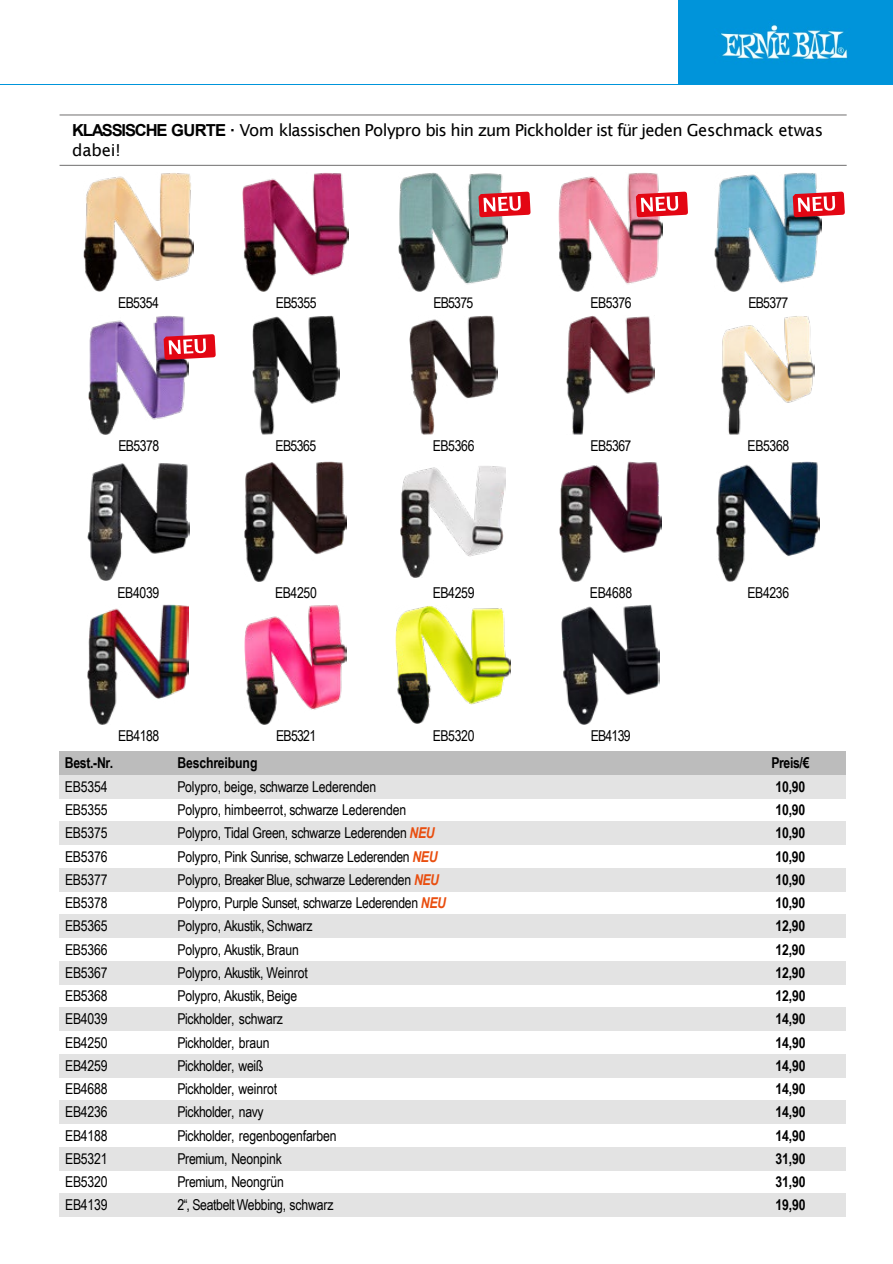
<style>
.page{position:relative;width:893px;height:1264px;background:#fff}
.page>*{position:absolute;margin:0;border:0;box-sizing:border-box;transform-origin:0 0}
.t1{font:16.5px/20px "Lucida Sans";letter-spacing:-.04em;color:#000}
.t2{font:15px "Arial Narrow";letter-spacing:-.02em;color:#000}
.t3{font:700 15px "Arial Narrow";letter-spacing:-.01em;color:#000}
.s1{font-family:"Arial";font-weight:700}
.s2{font-weight:700;font-style:italic;color:#e94e0f}
</style>
<div class="page">
<img style="left:678px;top:0;width:214px;height:84px">
<hr style="left:0;top:84px;width:892px;height:1px;background:#0095db">
<hr style="left:60px;top:115px;width:786px;height:1px;background:#706f6f">
<hr style="left:60px;top:165px;width:786px;height:1px;background:#706f6f">
<img style="left:83px;top:173px;width:110px;height:119px">
<img style="left:242px;top:173px;width:107px;height:119px">
<img style="left:398px;top:172px;width:109px;height:120px">
<img style="left:558px;top:173px;width:104px;height:119px">
<img style="left:714px;top:172px;width:107px;height:120px">
<img style="left:87px;top:463px;width:102px;height:117px">
<img style="left:245px;top:462px;width:102px;height:119px">
<img style="left:400px;top:466px;width:105px;height:112px">
<img style="left:559px;top:462px;width:103px;height:119px">
<img style="left:716px;top:462px;width:103px;height:119px">
<img style="left:88px;top:316px;width:100px;height:118px">
<img style="left:252px;top:315px;width:87px;height:119px">
<img style="left:409px;top:315px;width:88px;height:119px">
<img style="left:566px;top:315px;width:89px;height:119px">
<img style="left:721px;top:316px;width:93px;height:118px">
<img style="left:88px;top:605px;width:101px;height:119px">
<img style="left:244px;top:605px;width:103px;height:119px">
<img style="left:396px;top:605px;width:114px;height:118px">
<img style="left:561px;top:605px;width:98px;height:119px">
<svg style="left:478px;top:192px;width:52px;height:25px"></svg>
<svg style="left:635px;top:192px;width:53px;height:25px"></svg>
<svg style="left:792px;top:192px;width:52px;height:25px"></svg>
<svg style="left:164px;top:334px;width:52px;height:25px"></svg>
<div style="left:59px;top:751px;width:87px;height:23px;background:#bcbcbc"></div>
<div style="left:146px;top:751px;width:401px;height:23px;background:#bcbcbc"></div>
<div style="left:547px;top:751px;width:192px;height:23px;background:#bcbcbc"></div>
<div style="left:739px;top:751px;width:107px;height:23px;background:#bcbcbc"></div>
<div style="left:59px;top:774px;width:87px;height:24px;background:#e3e3e3"></div>
<div style="left:146px;top:774px;width:401px;height:24px;background:#e3e3e3"></div>
<div style="left:547px;top:774px;width:192px;height:24px;background:#e3e3e3"></div>
<div style="left:739px;top:774px;width:107px;height:24px;background:#e3e3e3"></div>
<div style="left:59px;top:821px;width:87px;height:23px;background:#e3e3e3"></div>
<div style="left:146px;top:821px;width:401px;height:23px;background:#e3e3e3"></div>
<div style="left:547px;top:821px;width:192px;height:23px;background:#e3e3e3"></div>
<div style="left:739px;top:821px;width:107px;height:23px;background:#e3e3e3"></div>
<div style="left:59px;top:867px;width:87px;height:24px;background:#e3e3e3"></div>
<div style="left:146px;top:867px;width:401px;height:24px;background:#e3e3e3"></div>
<div style="left:547px;top:867px;width:192px;height:24px;background:#e3e3e3"></div>
<div style="left:739px;top:867px;width:107px;height:24px;background:#e3e3e3"></div>
<div style="left:59px;top:914px;width:87px;height:23px;background:#e3e3e3"></div>
<div style="left:146px;top:914px;width:401px;height:23px;background:#e3e3e3"></div>
<div style="left:547px;top:914px;width:192px;height:23px;background:#e3e3e3"></div>
<div style="left:739px;top:914px;width:107px;height:23px;background:#e3e3e3"></div>
<div style="left:59px;top:960px;width:87px;height:23px;background:#e3e3e3"></div>
<div style="left:146px;top:960px;width:401px;height:23px;background:#e3e3e3"></div>
<div style="left:547px;top:960px;width:192px;height:23px;background:#e3e3e3"></div>
<div style="left:739px;top:960px;width:107px;height:23px;background:#e3e3e3"></div>
<div style="left:59px;top:1007px;width:87px;height:23px;background:#e3e3e3"></div>
<div style="left:146px;top:1007px;width:401px;height:23px;background:#e3e3e3"></div>
<div style="left:547px;top:1007px;width:192px;height:23px;background:#e3e3e3"></div>
<div style="left:739px;top:1007px;width:107px;height:23px;background:#e3e3e3"></div>
<div style="left:59px;top:1053px;width:87px;height:23px;background:#e3e3e3"></div>
<div style="left:146px;top:1053px;width:401px;height:23px;background:#e3e3e3"></div>
<div style="left:547px;top:1053px;width:192px;height:23px;background:#e3e3e3"></div>
<div style="left:739px;top:1053px;width:107px;height:23px;background:#e3e3e3"></div>
<div style="left:59px;top:1100px;width:87px;height:23px;background:#e3e3e3"></div>
<div style="left:146px;top:1100px;width:401px;height:23px;background:#e3e3e3"></div>
<div style="left:547px;top:1100px;width:192px;height:23px;background:#e3e3e3"></div>
<div style="left:739px;top:1100px;width:107px;height:23px;background:#e3e3e3"></div>
<div style="left:59px;top:1146px;width:87px;height:23px;background:#e3e3e3"></div>
<div style="left:146px;top:1146px;width:401px;height:23px;background:#e3e3e3"></div>
<div style="left:547px;top:1146px;width:192px;height:23px;background:#e3e3e3"></div>
<div style="left:739px;top:1146px;width:107px;height:23px;background:#e3e3e3"></div>
<div style="left:59px;top:1193px;width:87px;height:23px;background:#e3e3e3"></div>
<div style="left:146px;top:1193px;width:401px;height:23px;background:#e3e3e3"></div>
<div style="left:547px;top:1193px;width:192px;height:23px;background:#e3e3e3"></div>
<div style="left:739px;top:1193px;width:107px;height:23px;background:#e3e3e3"></div>
<p class="t1" style="left:72px;top:120px;width:752px"><span class="s1">KLASSISCHE GURTE ·</span> Vom klassischen Polypro bis hin zum Pickholder ist für jeden Geschmack etwas dabei!</p>
<p class="t2" style="left:118px;top:292px;width:42px">EB5354</p>
<p class="t2" style="left:276px;top:292px;width:42px">EB5355</p>
<p class="t2" style="left:433px;top:292px;width:41px">EB5375</p>
<p class="t2" style="left:590px;top:292px;width:42px">EB5376</p>
<p class="t2" style="left:748px;top:292px;width:41px">EB5377</p>
<p class="t2" style="left:118px;top:435px;width:42px">EB5378</p>
<p class="t2" style="left:275px;top:435px;width:42px">EB5365</p>
<p class="t2" style="left:432px;top:435px;width:43px">EB5366</p>
<p class="t2" style="left:590px;top:435px;width:42px">EB5367</p>
<p class="t2" style="left:747px;top:435px;width:43px">EB5368</p>
<p class="t2" style="left:117px;top:581px;width:43px">EB4039</p>
<p class="t2" style="left:275px;top:581px;width:43px">EB4250</p>
<p class="t2" style="left:432px;top:581px;width:43px">EB4259</p>
<p class="t2" style="left:589px;top:581px;width:44px">EB4688</p>
<p class="t2" style="left:747px;top:581px;width:43px">EB4236</p>
<p class="t2" style="left:118px;top:724px;width:42px">EB4188</p>
<p class="t2" style="left:276px;top:724px;width:41px">EB5321</p>
<p class="t2" style="left:432px;top:724px;width:43px">EB5320</p>
<p class="t2" style="left:590px;top:724px;width:41px">EB4139</p>
<p class="t3" style="left:65px;top:751px;width:50px">Best.-Nr.</p>
<p class="t3" style="left:177px;top:751px;width:82px">Beschreibung</p>
<p class="t3" style="left:771px;top:751px;width:39px">Preis/€</p>
<p class="t2" style="left:65px;top:775px;width:44px">EB5354</p>
<p class="t2" style="left:177px;top:775px;width:200px">Polypro, beige, schwarze Lederenden</p>
<p class="t3" style="left:775px;top:775px;width:32px">10,90</p>
<p class="t2" style="left:65px;top:798px;width:44px">EB5355</p>
<p class="t2" style="left:177px;top:798px;width:230px">Polypro, himbeerrot, schwarze Lederenden</p>
<p class="t3" style="left:775px;top:798px;width:32px">10,90</p>
<p class="t2" style="left:65px;top:821px;width:44px">EB5375</p>
<p class="t2" style="left:177px;top:821px;width:259px">Polypro, Tidal Green, schwarze Lederenden <span class="s2">NEU</span></p>
<p class="t3" style="left:775px;top:821px;width:32px">10,90</p>
<p class="t2" style="left:65px;top:845px;width:44px">EB5376</p>
<p class="t2" style="left:177px;top:845px;width:261px">Polypro, Pink Sunrise, schwarze Lederenden <span class="s2">NEU</span></p>
<p class="t3" style="left:775px;top:844px;width:32px">10,90</p>
<p class="t2" style="left:65px;top:868px;width:44px">EB5377</p>
<p class="t2" style="left:177px;top:868px;width:263px">Polypro, Breaker Blue, schwarze Lederenden <span class="s2">NEU</span></p>
<p class="t3" style="left:775px;top:867px;width:32px">10,90</p>
<p class="t2" style="left:65px;top:891px;width:44px">EB5378</p>
<p class="t2" style="left:177px;top:891px;width:270px">Polypro, Purple Sunset, schwarze Lederenden <span class="s2">NEU</span></p>
<p class="t3" style="left:775px;top:891px;width:32px">10,90</p>
<p class="t2" style="left:65px;top:914px;width:44px">EB5365</p>
<p class="t2" style="left:177px;top:914px;width:137px">Polypro, Akustik, Schwarz</p>
<p class="t3" style="left:775px;top:914px;width:32px">12,90</p>
<p class="t2" style="left:65px;top:938px;width:44px">EB5366</p>
<p class="t2" style="left:177px;top:938px;width:123px">Polypro, Akustik, Braun</p>
<p class="t3" style="left:775px;top:937px;width:32px">12,90</p>
<p class="t2" style="left:65px;top:961px;width:44px">EB5367</p>
<p class="t2" style="left:177px;top:961px;width:132px">Polypro, Akustik, Weinrot</p>
<p class="t3" style="left:775px;top:960px;width:32px">12,90</p>
<p class="t2" style="left:65px;top:984px;width:44px">EB5368</p>
<p class="t2" style="left:177px;top:984px;width:121px">Polypro, Akustik, Beige</p>
<p class="t3" style="left:775px;top:984px;width:32px">12,90</p>
<p class="t2" style="left:65px;top:1007px;width:44px">EB4039</p>
<p class="t2" style="left:177px;top:1007px;width:107px">Pickholder, schwarz</p>
<p class="t3" style="left:775px;top:1007px;width:32px">14,90</p>
<p class="t2" style="left:65px;top:1030px;width:44px">EB4250</p>
<p class="t2" style="left:177px;top:1030px;width:94px">Pickholder, braun</p>
<p class="t3" style="left:775px;top:1030px;width:32px">14,90</p>
<p class="t2" style="left:65px;top:1054px;width:44px">EB4259</p>
<p class="t2" style="left:177px;top:1054px;width:87px">Pickholder, weiß</p>
<p class="t3" style="left:775px;top:1053px;width:32px">14,90</p>
<p class="t2" style="left:65px;top:1077px;width:44px">EB4688</p>
<p class="t2" style="left:177px;top:1077px;width:101px">Pickholder, weinrot</p>
<p class="t3" style="left:775px;top:1077px;width:32px">14,90</p>
<p class="t2" style="left:65px;top:1100px;width:44px">EB4236</p>
<p class="t2" style="left:177px;top:1100px;width:88px">Pickholder, navy</p>
<p class="t3" style="left:775px;top:1100px;width:32px">14,90</p>
<p class="t2" style="left:65px;top:1123px;width:44px">EB4188</p>
<p class="t2" style="left:177px;top:1123px;width:161px">Pickholder, regenbogenfarben</p>
<p class="t3" style="left:775px;top:1123px;width:32px">14,90</p>
<p class="t2" style="left:65px;top:1147px;width:44px">EB5321</p>
<p class="t2" style="left:177px;top:1147px;width:106px">Premium, Neonpink</p>
<p class="t3" style="left:775px;top:1146px;width:32px">31,90</p>
<p class="t2" style="left:65px;top:1170px;width:44px">EB5320</p>
<p class="t2" style="left:177px;top:1170px;width:108px">Premium, Neongrün</p>
<p class="t3" style="left:775px;top:1170px;width:32px">31,90</p>
<p class="t2" style="left:65px;top:1193px;width:44px">EB4139</p>
<p class="t2" style="left:177px;top:1193px;width:157px">2“, SeatbeltWebbing, schwarz</p>
<p class="t3" style="left:775px;top:1193px;width:32px">19,90</p>
</div>
